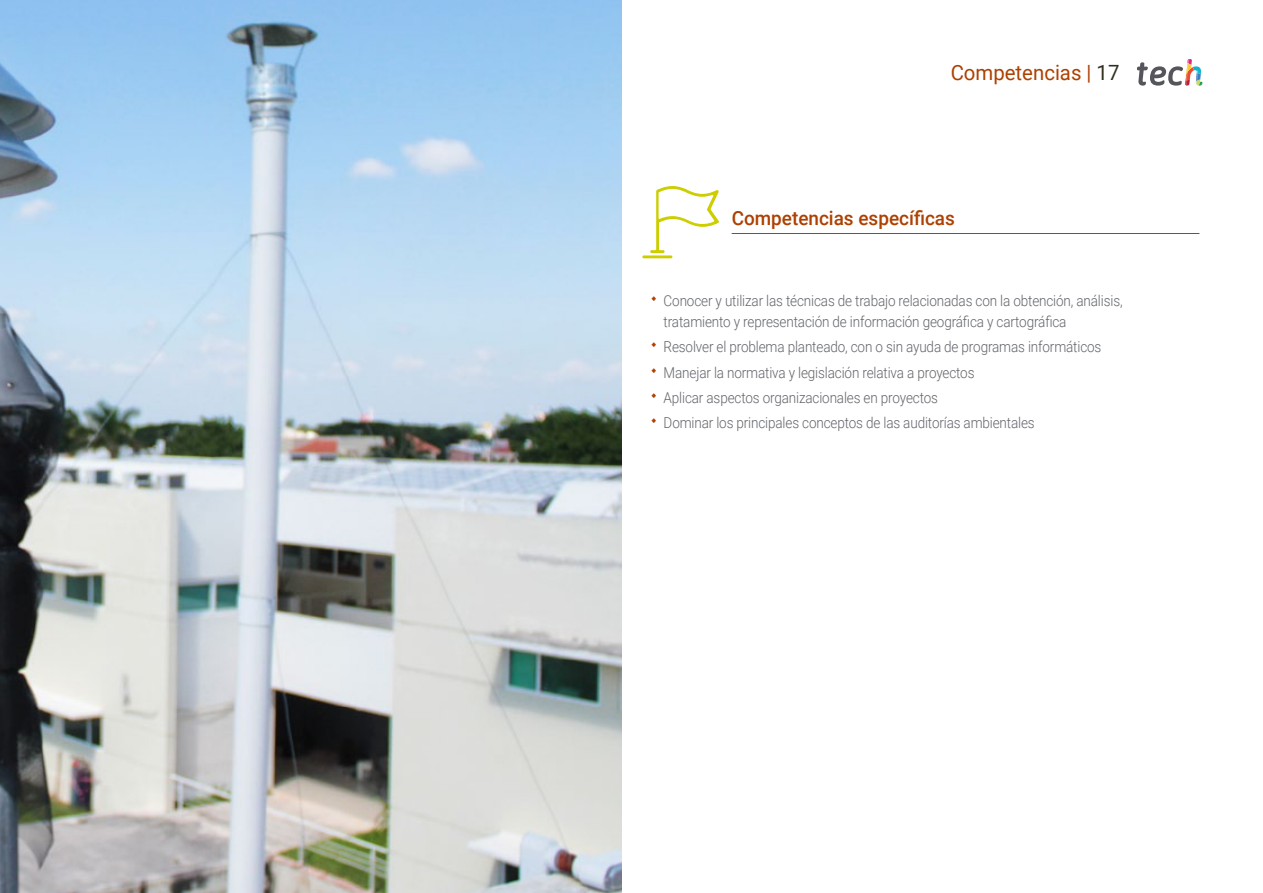
<style>
.page{position:relative;width:1263px;height:893px;background:#fff}
.page>*{position:absolute;margin:0;border:0;box-sizing:border-box;transform-origin:0 0}
.t1{font:21px "Roboto";color:#ae4000}
.t2{font:500 19.5px "Roboto";color:#ae4000}
.t3{font:300 15px/25.2px "Roboto";letter-spacing:-.01em;color:#61646a;scale:.9 1}
.s1{color:#312e20}
</style>
<div class="page">
<svg style="left:1137px;top:59px;width:65px;height:27px"></svg>
<hr style="left:732px;top:233px;width:467px;height:1px;background:#ae4000">
<hr style="left:642px;top:255px;width:30px;height:3px;background:#cdce00">
<svg style="left:650px;top:186px;width:69px;height:67px"></svg>
<img style="left:0;top:0;width:622px;height:893px">
<h1 class="t1" style="left:951px;top:57px;width:170px">Competencias | <span class="s1">17</span></h1>
<h2 class="t2" style="left:732px;top:205px;width:225px">Competencias específicas</h2>
<p class="t3" style="left:664px;top:290px;width:511px;line-height:21px">Conocer y utilizar las técnicas de trabajo relacionadas con la obtención, análisis, tratamiento y representación de información geográfica y cartográfica</p>
<p class="t3" style="left:664px;top:334px;width:488px">Resolver el problema planteado, con o sin ayuda de programas informáticos Manejar la normativa y legislación relativa a proyectos<br>Aplicar aspectos organizacionales en proyectos<br>Dominar los principales conceptos de las auditorías ambientales</p>
</div>
